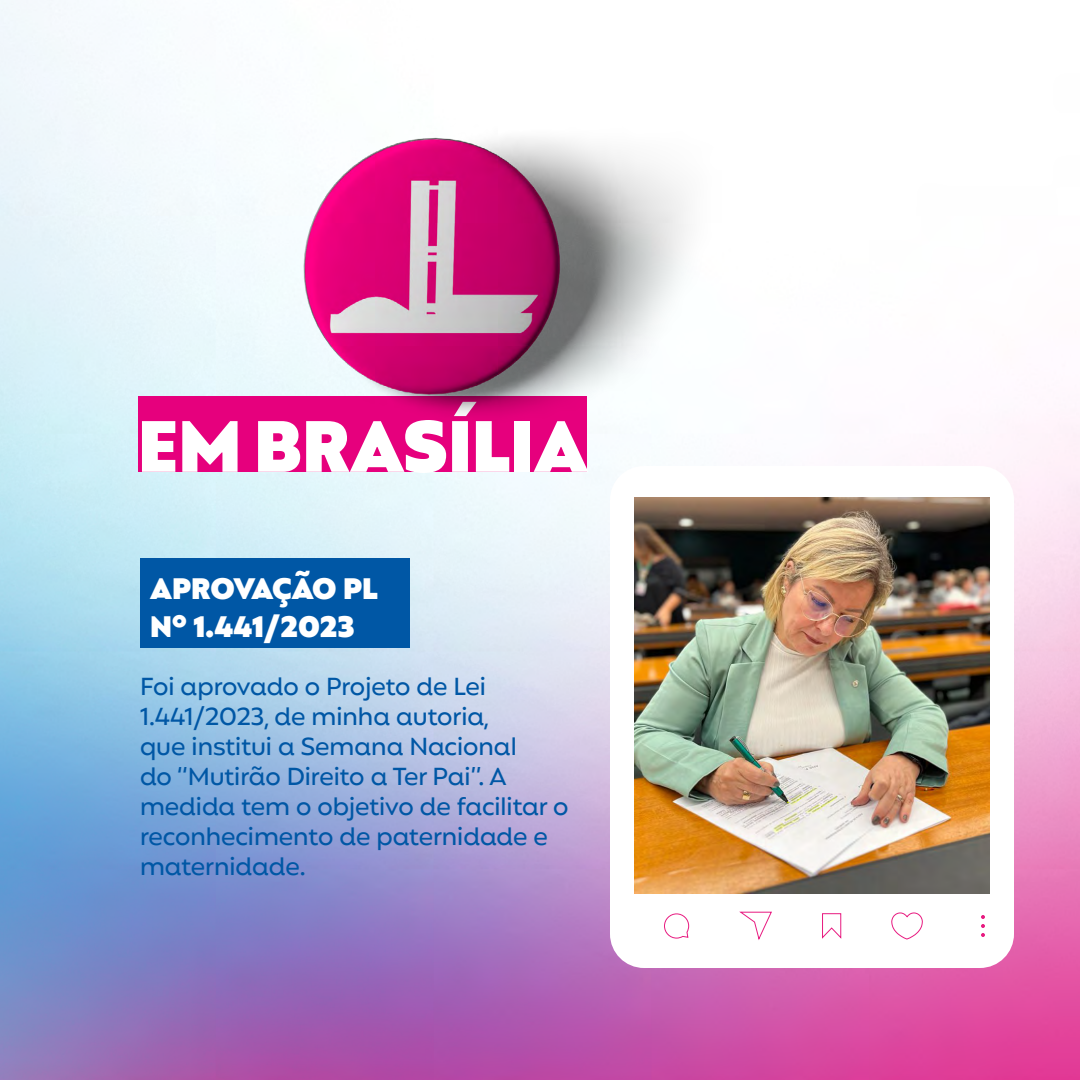
<style>
.page{position:relative;width:1080px;height:1080px;background:#fff}
.page>*{position:absolute;margin:0;border:0;box-sizing:border-box;transform-origin:0 0}
.t1{font:800 73.6px "Mangueira";color:#fff}
.t2{font:800 30.2px/37.6px "Mangueira";color:#fff}
.t3{font:500 25px/30px "Mangueira";color:#0057a5}
</style>
<div class="page">
<img style="left:0;top:0;width:1080px;height:1080px">
<div style="left:138px;top:396px;width:448px;height:76px;background:#e6007d"></div>
<img style="left:253px;top:100px;width:469px;height:371px">
<div style="left:140px;top:558px;width:269px;height:89px;background:#0057a5"></div>
<div style="left:610px;top:466px;width:404px;height:502px;background:#fff;border-radius:34px"></div>
<img style="left:634px;top:497px;width:356px;height:397px">
<svg style="left:981px;top:915px;width:4px;height:22px"></svg>
<svg style="left:664px;top:913px;width:26px;height:26px"></svg>
<svg style="left:739px;top:911px;width:33px;height:29px"></svg>
<svg style="left:822px;top:913px;width:20px;height:26px"></svg>
<svg style="left:891px;top:912px;width:32px;height:28px"></svg>
<h1 class="t1" style="left:138px;top:403px;width:451px">EM BRASÍLIA</h1>
<p class="t2" style="left:150px;top:570px;width:229px">APROVAÇÃO PL<br>Nº 1.441/2023</p>
<p class="t3" style="left:140px;top:673px;width:430px">Foi aprovado o Projeto de Lei<br>1.441/2023, de minha autoria,<br>que institui a Semana Nacional<br>do “Mutirão Direito a Ter Pai”. A medida tem o objetivo de facilitar o reconhecimento de paternidade e maternidade.</p>
</div>
